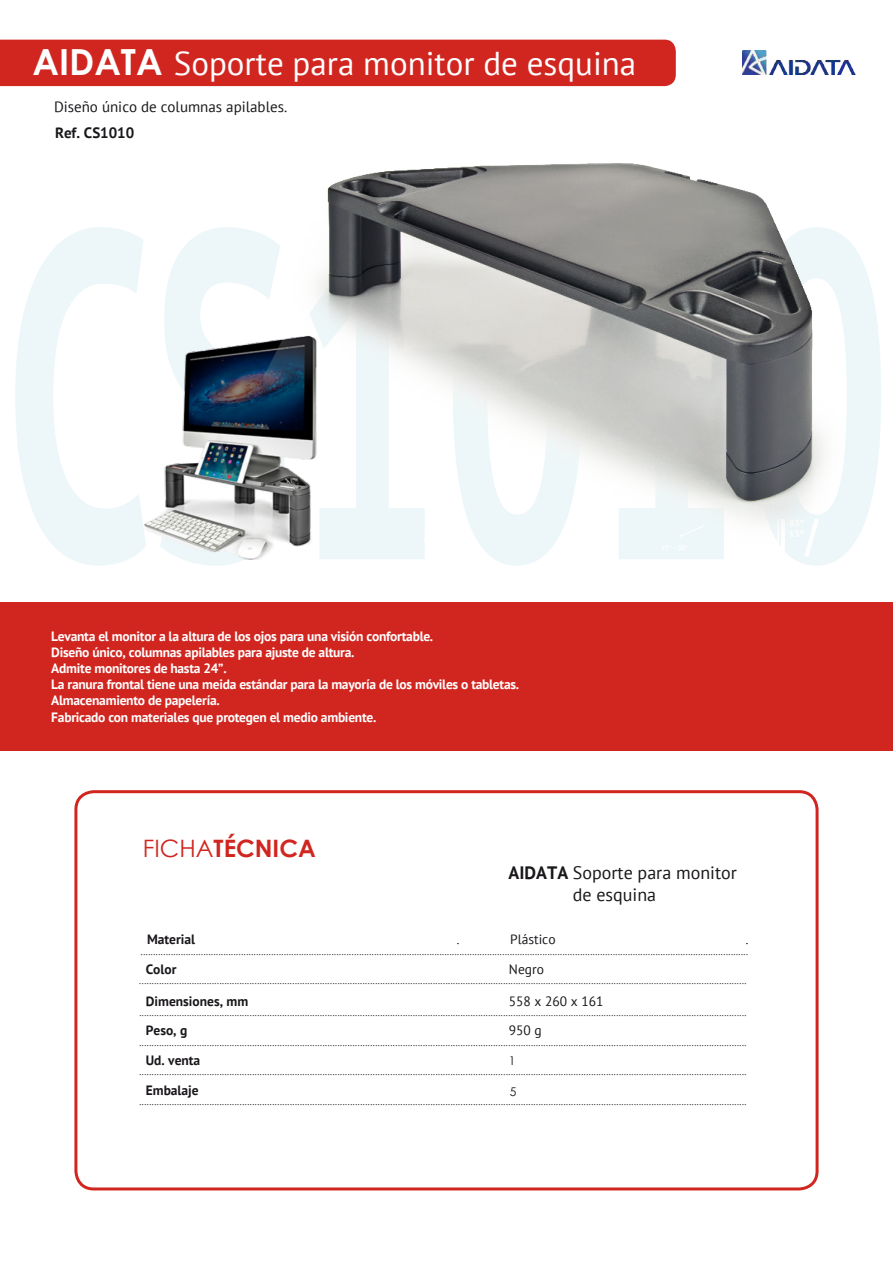
<style>
.page{position:relative;width:893px;height:1263px;background:#fff}
.page>*{position:absolute;margin:0;border:0;box-sizing:border-box;transform-origin:0 0}
.t1{font:33px "PT Sans";color:#fff}
.t2{font:700 24px "Century Gothic";color:#d12620}
.t3{font:18px/21.6px "PT Sans";color:#1a171b}
.t4{font:15px "PT Sans";color:#1a171b}
.t5{font:700 15px "PT Sans";color:#1a171b}
.t6{font:700 13.5px/16.2px "PT Sans";letter-spacing:-.02em;color:#fff}
.t7{font:700 13.5px "PT Sans";color:#1a171b}
.t8{font:13.5px "PT Sans";color:#1a171b}
.t9{font:12px "Century Gothic";color:#1a171b}
.t10{font:9px "PT Sans";color:#000}
.s1{font-family:"Century Gothic";font-weight:700;font-size:36px}
.s2{font-weight:400}
.s3{font-weight:700}
</style>
<div class="page">
<div style="left:74px;top:790px;width:745px;height:400px;border:3px solid #d12620;border-radius:18px"></div>
<div style="left:0;top:602px;width:893px;height:148px;background:#d12620"></div>
<div style="left:0;top:40px;width:676px;height:46px;background:#d12620"></div>
<img style="left:742px;top:51px;width:114px;height:24px">
<img style="left:317px;top:163px;width:508px;height:358px">
<img style="left:144px;top:328px;width:212px;height:232px">
<h1 class="t1" style="left:32px;top:43px;width:605px"><span class="s1">AIDATA</span> Soporte para monitor de esquina</h1>
<h3 class="t4" style="left:54px;top:97px;width:235px">Diseño único de columnas apilables.</h3>
<h3 class="t5" style="left:55px;top:123px;width:81px">Ref. CS1010</h3>
<p class="t6" style="left:51px;top:627px;width:469px">Levanta el monitor a la altura de los ojos para una visión confortable.<br>Diseño único, columnas apilables para ajuste de altura.<br>Admite monitores de hasta 24”.<br>La ranura frontal tiene una meida estándar para la mayoría de los móviles o tabletas.<br>Almacenamiento de papelería.<br>Fabricado con materiales que protegen el medio ambiente.</p>
<h2 class="t2" style="left:143px;top:830px;width:174px"><span class="s2">FICHA</span>TÉCNICA</h2>
<h3 class="t3" style="left:573px;top:861px;width:166px;text-indent:-64px"><span class="s3">AIDATA</span> Soporte para monitor de esquina</h3>
<h3 class="t7" style="left:147px;top:930px;width:50px">Material</h3>
<h3 class="t8" style="left:510px;top:930px;width:47px">Plástico</h3>
<p class="t10" style="left:141px;top:946px;width:609px">..................................................................................................................................................................................................................................................</p>
<p class="t10" style="left:457px;top:935px;width:3px">.</p>
<p class="t10" style="left:746px;top:935px;width:3px">.</p>
<h3 class="t7" style="left:146px;top:960px;width:32px">Color</h3>
<h3 class="t8" style="left:509px;top:960px;width:37px">Negro</h3>
<p class="t10" style="left:139px;top:975px;width:609px">..................................................................................................................................................................................................................................................</p>
<h3 class="t7" style="left:146px;top:992px;width:104px">Dimensiones, mm</h3>
<h3 class="t8" style="left:509px;top:992px;width:96px">558 x 260 x 161</h3>
<h3 class="t7" style="left:146px;top:1022px;width:43px">Peso, g</h3>
<h3 class="t8" style="left:509px;top:1022px;width:34px">950 g</h3>
<h3 class="t7" style="left:146px;top:1051px;width:56px">Ud. venta</h3>
<h3 class="t9" style="left:509px;top:1052px;width:8px">1</h3>
<h3 class="t7" style="left:146px;top:1081px;width:54px">Embalaje</h3>
<p class="t10" style="left:139px;top:1007px;width:609px">..................................................................................................................................................................................................................................................</p>
<p class="t10" style="left:139px;top:1037px;width:609px">..................................................................................................................................................................................................................................................</p>
<p class="t10" style="left:139px;top:1066px;width:609px">..................................................................................................................................................................................................................................................</p>
<h3 class="t9" style="left:510px;top:1083px;width:8px">5</h3>
<p class="t10" style="left:139px;top:1096px;width:609px">..................................................................................................................................................................................................................................................</p>
</div>
